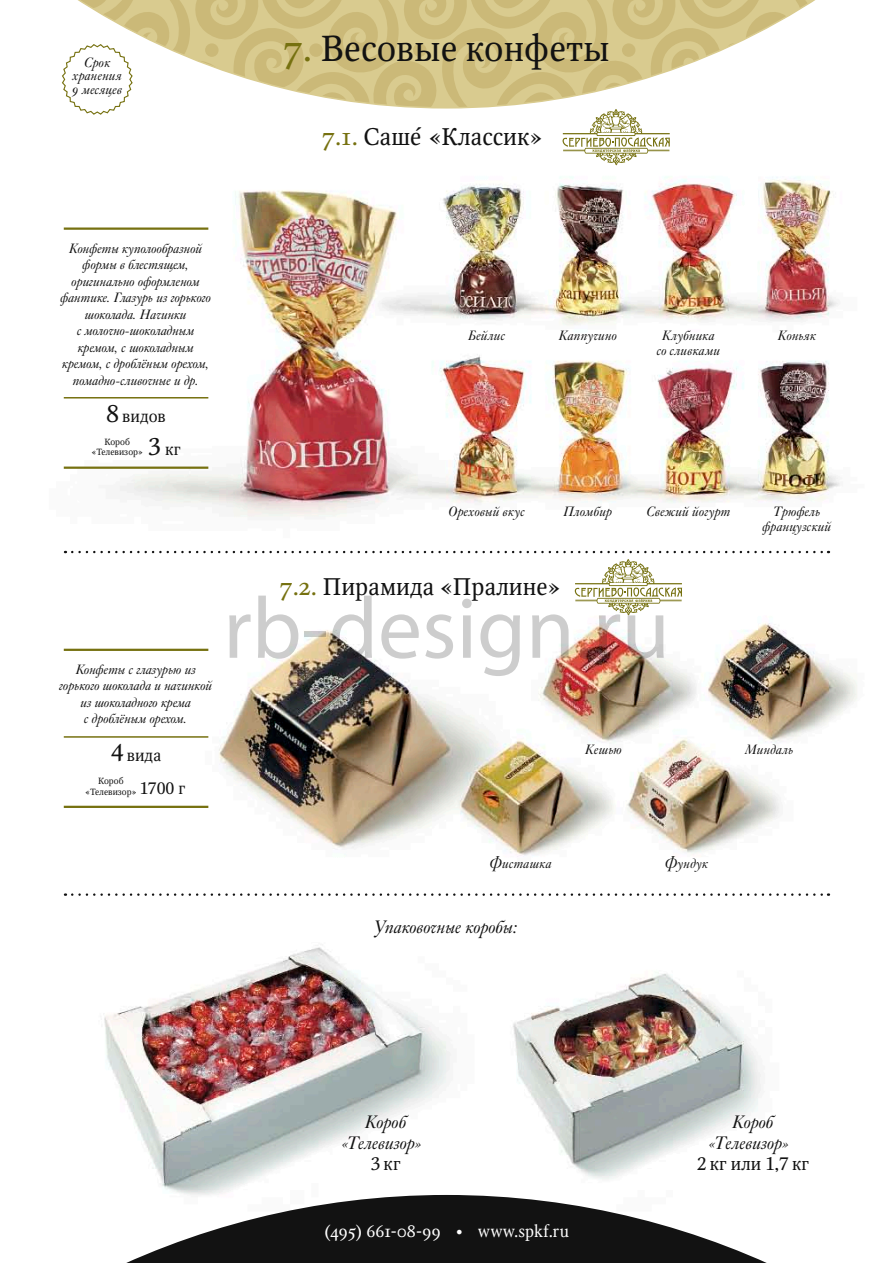
<style>
.page{position:relative;width:893px;height:1263px;background:#fff}
.page>*{position:absolute;margin:0;border:0;box-sizing:border-box;transform-origin:0 0}
.t1{font:87.6px "Myriad Pro";color:rgb(0 0 0/.2)}
.t2{font:36px "Octava OSC";color:#121212}
.t3{font:24px "Octava OSC";color:#121212}
.t4{font:italic 18px/21px "Kis OSCBT";letter-spacing:.01em;color:#121212;text-align:center}
.t5{font:18px "Octava C";color:#121212}
.t6{font:16.5px "Octava OSC";letter-spacing:.01em;color:#fff}
.t7{font:16.5px "Octava C";color:#121212}
.t8{font:italic 13.5px/16.5px "Kis OSCBT";color:#121212;text-align:center}
.t9{font:italic 13.5px/13.5px "Kis OSCBT";letter-spacing:.02em;color:#121212;text-align:center}
.t10{font:9px/10.5px "Octava C";color:#121212;text-align:center}
.s1{color:#767110}
.s2{font-size:24px}
.s3{font-size:16.5px}
</style>
<div class="page">
<img style="left:63px;top:176px;width:794px;height:1019px">
<svg style="left:126px;top:1195px;width:641px;height:68px;fill:#121212"></svg>
<svg style="left:72px;top:893px;width:757px;height:3px"></svg>
<svg style="left:62px;top:0;width:752px;height:166px"></svg>
<hr style="left:64px;top:227px;width:144px;height:3px;background:#767110">
<hr style="left:64px;top:397px;width:144px;height:1px;background:#767110">
<hr style="left:64px;top:467px;width:144px;height:2px;background:#767110">
<svg style="left:72px;top:551px;width:757px;height:66px"></svg>
<hr style="left:64px;top:649px;width:144px;height:2px;background:#767110">
<hr style="left:64px;top:736px;width:144px;height:2px;background:#767110">
<hr style="left:64px;top:806px;width:144px;height:2px;background:#767110">
<p class="t9" style="left:72px;top:55px;width:51px">Срок хранения<br>9 месяцев</p>
<h2 class="t2" style="left:283px;top:28px;width:327px"><span class="s1">7.</span> Весовые конфеты</h2>
<h3 class="t3" style="left:322px;top:124px;width:222px"><span class="s1">7.1.</span> Саше´ «Классик»</h3>
<p class="t8" style="left:61px;top:240px;width:152px">Конфеты куполообразной формы в блестящем, оригинально оформленом фантике. Глазурь из горького шоколада. Начинки<br>с молочно-шоколадным кремом, с шоколадным кремом, с дроблёным орехом, помадно-сливочные и др.</p>
<p class="t7" style="left:106px;top:407px;width:61px"><span class="s2">8</span> видов</p>
<p class="t10" style="left:92px;top:437px;width:53px">Короб «Телевизор»</p>
<p class="t7" style="left:148px;top:440px;width:34px"><span class="s2">3</span> кг</p>
<p class="t8" style="left:468px;top:327px;width:39px">Бейлис</p>
<p class="t8" style="left:559px;top:327px;width:60px">Каппучино</p>
<p class="t8" style="left:663px;top:327px;width:54px">Клубника</p>
<p class="t8" style="left:778px;top:327px;width:39px">Коньяк</p>
<p class="t9" style="left:657px;top:344px;width:65px">со сливками</p>
<p class="t9" style="left:449px;top:505px;width:78px">Ореховый вкус</p>
<p class="t8" style="left:564px;top:504px;width:50px">Пломбир</p>
<p class="t8" style="left:647px;top:504px;width:86px">Свежий йогурт</p>
<p class="t9" style="left:763px;top:504px;width:70px;line-height:15px">Трюфель французский</p>
<p class="t8" style="left:60px;top:661px;width:154px">Конфеты с глазурью из горького шоколада и начинкой из шоколадного крема<br>с дроблёным орехом.</p>
<p class="t7" style="left:111px;top:746px;width:52px"><span class="s2">4</span> вида</p>
<p class="t10" style="left:85px;top:776px;width:102px;text-align:left;text-indent:13px">Короб<br>«Телевизор» <span class="s3">1700 г</span></p>
<h3 class="t3" style="left:280px;top:574px;width:282px"><span class="s1">7.2.</span> Пирамида «Пралине»</h3>
<h1 class="t1" style="left:223px;top:574px;width:448px">rb-design.ru</h1>
<p class="t8" style="left:586px;top:741px;width:38px">Кешью</p>
<p class="t8" style="left:746px;top:741px;width:50px">Миндаль</p>
<p class="t8" style="left:490px;top:855px;width:64px">Фисташка</p>
<p class="t8" style="left:665px;top:855px;width:45px">Фундук</p>
<h3 class="t4" style="left:375px;top:917px;width:145px">Упаковочные коробы:</h3>
<h3 class="t4" style="left:342px;top:1111px;width:82px">Короб «Телевизор»</h3>
<h3 class="t5" style="left:371px;top:1154px;width:31px">3кг</h3>
<p class="t6" style="left:324px;top:1222px;width:247px">(495) 661-08-99 • www.spkf.ru</p>
<h3 class="t4" style="left:709px;top:1111px;width:82px">Короб «Телевизор»</h3>
<h3 class="t5" style="left:697px;top:1154px;width:113px">2 кг или 1,7 кг</h3>
</div>
